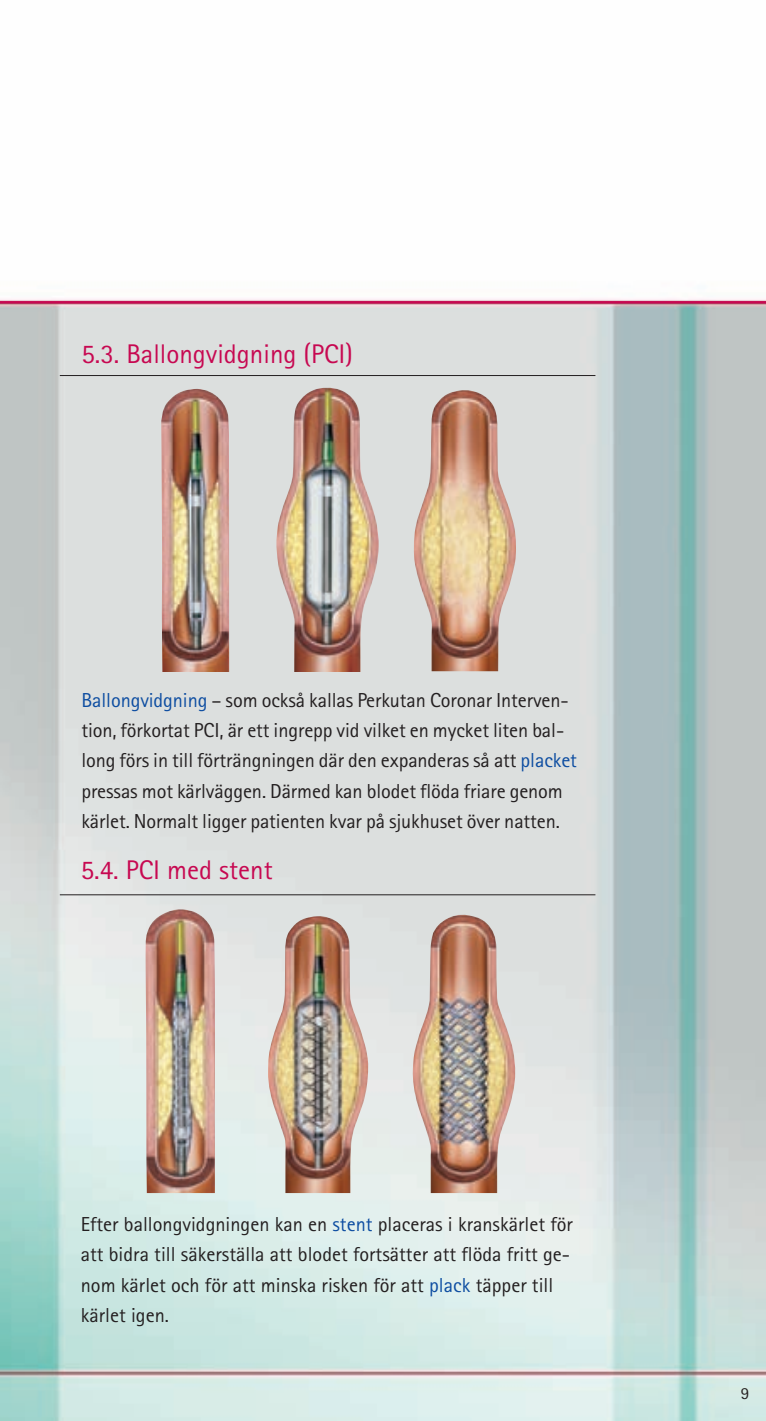
<style>
.page{position:relative;width:766px;height:1421px;background:#fff}
.page>*{position:absolute;margin:0;border:0;box-sizing:border-box;transform-origin:0 0}
.t1{font:27px "Rotis Sans Serif";color:#c70851}
.t2{font:20.25px/30.4px "Rotis Sans Serif";letter-spacing:-.005em;color:#231f20}
.t3{font:16.88px "Rotis Sans Serif";color:#231f20}
.s1{color:#0d4da1}
</style>
<div class="page">
<img style="left:0;top:298px;width:765px;height:1123px">
<h1 class="t1" style="left:81px;top:344px;width:273px">5.3. Ballongvidgning (PCI)</h1>
<p class="t2" style="left:81px;top:686px;width:497px"><span class="s1">Ballongvidgning</span> – som också kallas Perkutan Coronar Interven&shy;tion, förkortat PCI, är ett ingrepp vid vilket en mycket liten bal&shy;long förs in till förträngningen där den expanderas så att <span class="s1">placket </span>pressas mot kärlväggen. Därmed kan blodet flöda friare genom kärlet. Normalt ligger patienten kvar på sjukhuset över natten.</p>
<h1 class="t1" style="left:81px;top:860px;width:193px">5.4. PCI med stent</h1>
<p class="t2" style="left:81px;top:1211px;width:493px">Efter ballongvidgningen kan en <span class="s1">stent</span> placeras i kranskärlet för att bidra till säkerställa att blodet fortsätter att flöda fritt ge&shy;nom kärlet och för att minska risken för att <span class="s1">plack</span> täpper till kärlet igen.</p>
<p class="t3" style="left:740px;top:1387px;width:10px">9</p>
</div>
